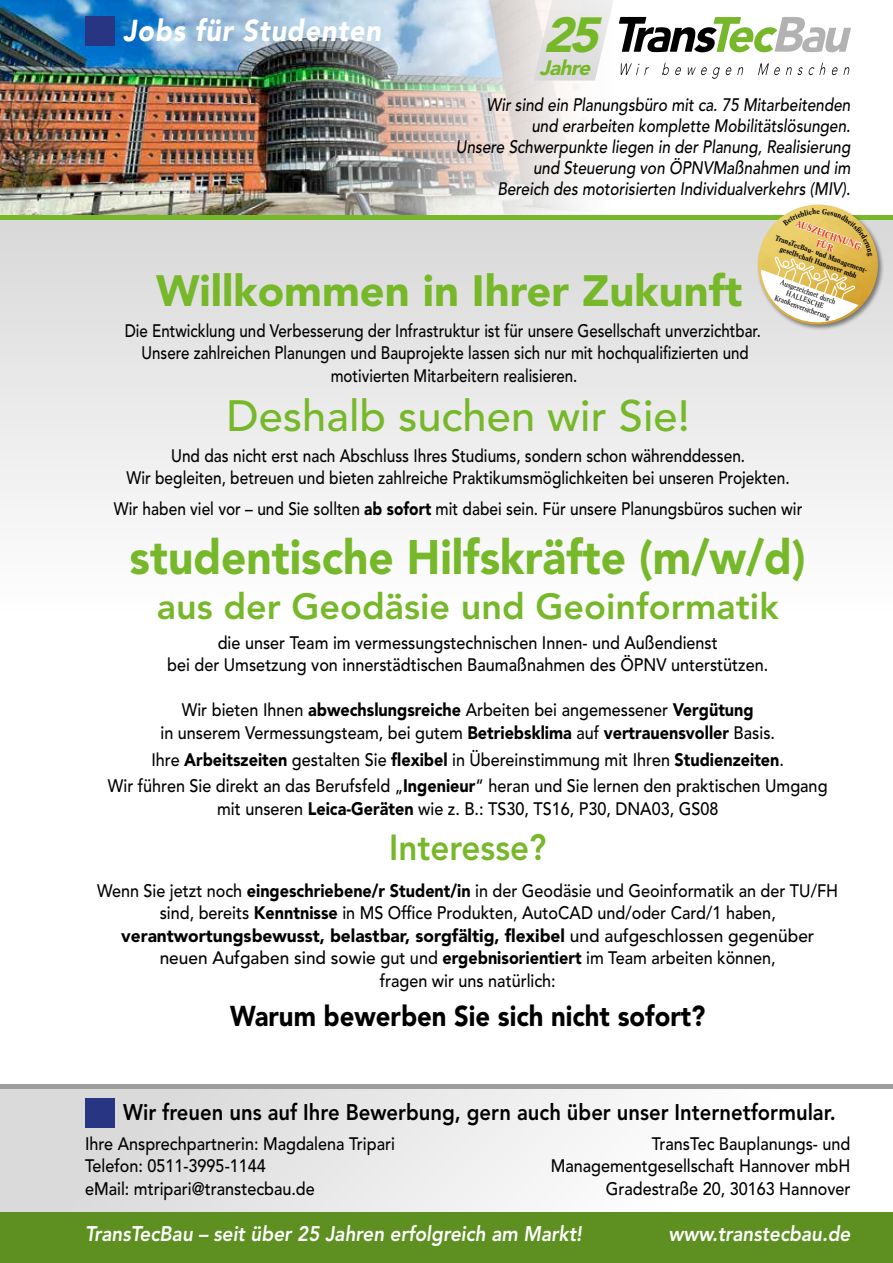
<style>
.page{position:relative;width:893px;height:1263px;background:#fff}
.page>*{position:absolute;margin:0;border:0;box-sizing:border-box;transform-origin:0 0}
.t1{font:italic 900 48.9px "Avenir LT Std";color:#76b82a}
.t2{font:900 48px "Avenir LT Std";color:#76b82a;scale:.92 1}
.t3{font:900 43.5px "Avenir LT Std";color:#76b82a}
.t4{font:500 43.5px "Avenir LT Std";color:#76b82a}
.t5{font:800 36px "Avenir LT Std";color:#76b82a}
.t6{font:800 36px "Avenir LT Std";color:#76b82a;scale:.92 1}
.t7{font:italic 900 30px "Avenir LT Std";letter-spacing:.03em;color:#fff;scale:.9 1}
.t8{font:900 28.5px "Avenir LT Std";color:#000;scale:.9 1}
.t9{font:800 22.5px "Avenir LT Std";color:#000;scale:.9 1}
.t10{font:italic 800 21px "Avenir LT Std";color:#fff;scale:.9 1}
.t11{font:italic 900 20.7px "Avenir LT Std";color:#76b82a}
.t12{font:500 18px/22.5px "Avenir LT Std";color:#000;text-align:center;scale:.9 1}
.t13{font:500 18px/22.5px "Avenir LT Std";color:#000;text-align:center;scale:.86 1}
.t14{font:italic 500 18px/21px "Avenir LT Std";color:#000;text-align:right;scale:.85 1}
.t15{font:500 18px "Avenir LT Std";color:#000;scale:.84 1}
.t16{font:500 9.3px/11.2px "Concorde Nova BQ";color:#dd3110;text-align:center}
.t17{font:500 7.2px/8.6px "Concorde Nova BQ";color:#000;text-align:center}
.t18{font:7.2px/8.1px "Concorde Nova BQ";color:#000;text-align:center}
.s1{font-weight:900}
</style>
<div class="page">
<img style="left:0;top:0;width:579px;height:215px">
<svg style="left:533px;top:0;width:318px;height:81px"></svg>
<div style="left:0;top:217px;width:893px;height:396px;background:linear-gradient(to bottom,#d7d7d5,#fff)"></div>
<hr style="left:0;top:215px;width:893px;height:4px;background:#76b82a">
<div style="left:0;top:1086px;width:893px;height:177px;background:linear-gradient(to right,#d6d6d6,#fff)"></div>
<div style="left:0;top:1084px;width:893px;height:5px;background:#9d9d9c"></div>
<div style="left:0;top:1212px;width:893px;height:51px;background:#5d9021"></div>
<div style="left:85px;top:1097px;width:30px;height:30px;background:#283583"></div>
<div style="left:85px;top:16px;width:30px;height:30px;background:#283583"></div>
<svg style="left:738px;top:204px;width:155px;height:141px"></svg>
<h3 class="t7" style="left:123px;top:12px;width:288px">Jobs für Studenten</h3>
<h1 class="t1" style="left:543px;top:5px;width:70px">25</h1>
<p class="t11" style="left:539px;top:55px;width:58px">Jahre</p>
<p class="t14" style="left:456px;top:95px;width:466px">Wir sind ein Planungsbüro mit ca. 75 Mitarbeitenden und erarbeiten komplette Mobilitätslösungen.<br>Unsere Schwerpunkte liegen in der Planung, Realisierung und Steuerung von ÖPNVMaßnahmen und im<br>Bereich des motorisierten Individualverkehrs (MIV).</p>
<p class="t16" style="left:798px;top:218px;width:70px;rotate:20deg">AUSZEICHNUNG<br>FÜR</p>
<p class="t17" style="left:777px;top:234px;width:100px;rotate:20deg">TransTecBau- und Management&shy;gesellschaft Hannover mbh</p>
<p class="t18" style="left:782px;top:278px;width:60px;rotate:20deg">Ausgezeichnet durch<br>HALLESCHE<br>Krankenversicherung</p>
<h3 class="t3" style="left:156px;top:264px;width:588px">Willkommen in Ihrer Zukunft</h3>
<p class="t15" style="left:125px;top:320px;width:759px">Die Entwicklung und Verbesserung der Infrastruktur ist für unsere Gesellschaft unverzichtbar.</p>
<p class="t15" style="left:142px;top:343px;width:724px">Unsere zahlreichen Planungen und Bauprojekte lassen sich nur mit hochqualifizierten und</p>
<p class="t15" style="left:331px;top:365px;width:295px">motivierten Mitarbeitern realisieren.</p>
<h3 class="t4" style="left:227px;top:390px;width:465px">Deshalb suchen wir Sie!</h3>
<p class="t13" style="left:127px;top:445px;width:773px">Und das nicht erst nach Abschluss Ihres Studiums, sondern schon währenddessen.<br>Wir begleiten, betreuen und bieten zahlreiche Praktikumsmöglichkeiten bei unseren Projekten.</p>
<p class="t13" style="left:114px;top:498px;width:802px">Wir haben viel vor – und Sie sollten <span class="s1">ab sofort</span> mit dabei sein. Für unsere Planungsbüros suchen wir</p>
<h2 class="t2" style="left:130px;top:528px;width:736px">studentische Hilfskräfte (m/w/d)</h2>
<h3 class="t5" style="left:157px;top:585px;width:623px">aus der Geodäsie und Geoinformatik</h3>
<p class="t12" style="left:167px;top:631px;width:669px">die unser Team im vermessungstechnischen Innen- und Außendienst<br>bei der Umsetzung von innerstädtischen Baumaßnahmen des ÖPNV unterstützen.</p>
<p class="t12" style="left:160px;top:699px;width:684px">Wir bieten Ihnen <span class="s1">abwechslungsreiche</span> Arbeiten bei angemessener <span class="s1">Vergütung<br></span>in unserem Vermessungsteam, bei gutem <span class="s1">Betriebsklima</span> auf <span class="s1">vertrauensvoller</span> Basis.</p>
<p class="t12" style="left:108px;top:746px;width:801px;line-height:26.7px">Ihre <span class="s1">Arbeitszeiten</span> gestalten Sie <span class="s1">flexibel</span> in Übereinstimmung mit Ihren <span class="s1">Studienzeiten</span>.<br>Wir führen Sie direkt an das Berufsfeld „<span class="s1">Ingenieur</span>“ heran und Sie lernen den praktischen Umgang</p>
<p class="t12" style="left:217px;top:798px;width:558px">mit unseren <span class="s1">Leica-Geräten</span> wie z. B.: TS30, TS16, P30, DNA03, GS08</p>
<h3 class="t6" style="left:389px;top:826px;width:172px">Interesse?</h3>
<p class="t12" style="left:97px;top:880px;width:825px">Wenn Sie jetzt noch <span class="s1">eingeschriebene/r Student/in</span> in der Geodäsie und Geoinformatik an der TU/FH sind, bereits <span class="s1">Kenntnisse</span> in MS Office Produkten, AutoCAD und/oder Card/1 haben, <span class="s1">verantwortungsbewusst, belastbar, sorgfältig, flexibel</span> und aufgeschlossen gegenüber neuen Aufgaben sind sowie gut und <span class="s1">ergebnisorientiert</span> im Team arbeiten können,<br>fragen wir uns natürlich:</p>
<h3 class="t8" style="left:230px;top:999px;width:530px">Warum bewerben Sie sich nicht sofort?</h3>
<p class="t9" style="left:123px;top:1098px;width:793px">Wir freuen uns auf Ihre Bewerbung, gern auch über unser Internetformular.</p>
<p class="t12" style="left:85px;top:1133px;width:346px;text-align:left">Ihre Ansprechpartnerin: Magdalena Tripari<br>Telefon: 0511-3995-1144<br>eMail: mtripari@transtecbau.de</p>
<p class="t12" style="left:551px;top:1133px;width:335px;text-align:right">TransTec Bauplanungs- und<br>Managementgesellschaft Hannover mbH<br>Gradestraße 20, 30163 Hannover</p>
<p class="t10" style="left:85px;top:1221px;width:553px">TransTecBau – seit über 25 Jahren erfolgreich am Markt!</p>
<p class="t10" style="left:668px;top:1221px;width:204px">www.transtecbau.de</p>
</div>
